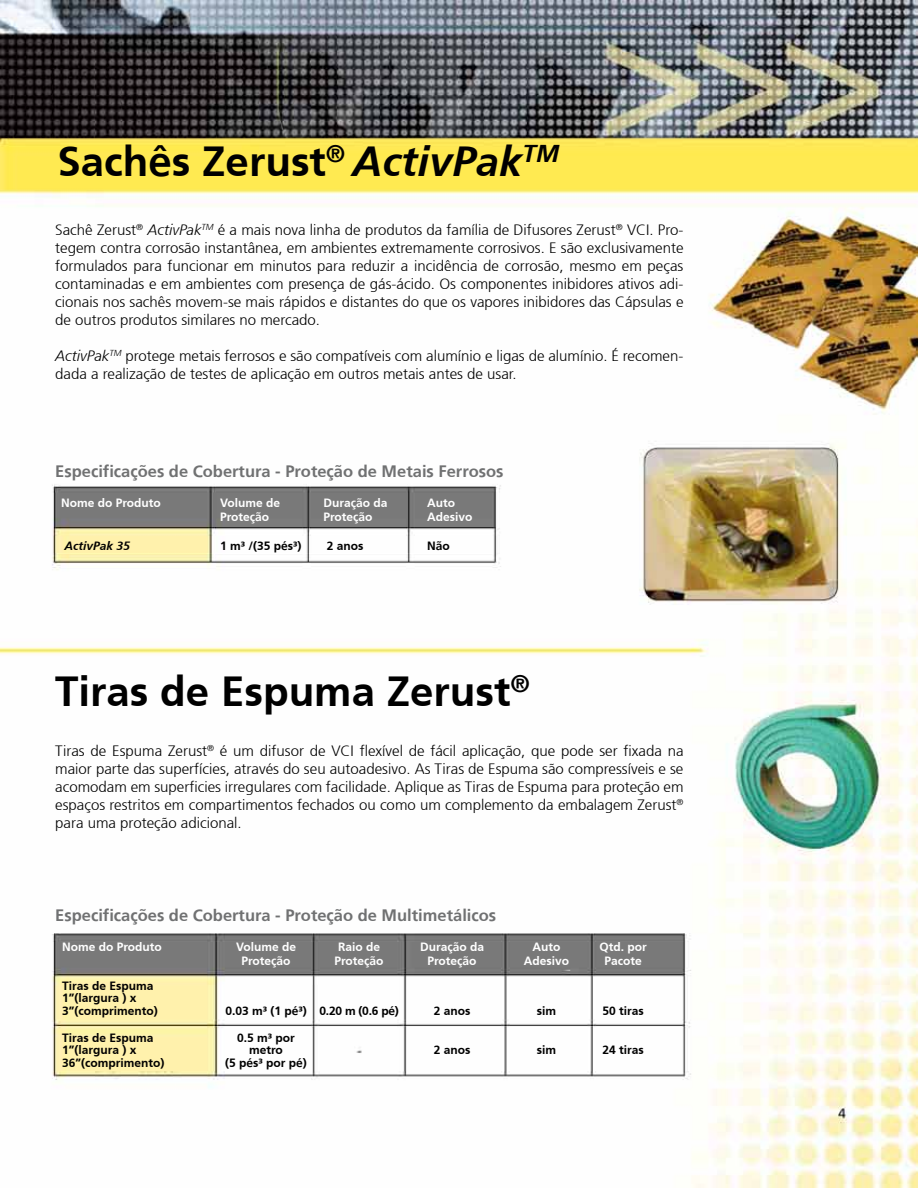
<style>
.page{position:relative;width:918px;height:1188px;background:#fff}
.page>*{position:absolute;margin:0;border:0;box-sizing:border-box;transform-origin:0 0}
.t1{font:700 42px "Frutiger 65";color:#000}
.t2{font:700 16.5px "Frutiger";color:#707172}
.t3{font:300 15px/18px "Frutiger 45";color:#000;text-align:justify}
.t4{font:700 12px/12.8px "Frutiger 65";color:#000}
.t5{font:700 12px "Frutiger 65";color:#fff}
.t6{font:italic 700 12px "Frutiger";color:#000}
.s1{font-family:"Frutiger";font-style:italic}
.s2{font-style:italic}
</style>
<div class="page">
<img style="left:0;top:0;width:918px;height:1188px">
<h1 class="t1" style="left:58px;top:136px;width:503px">Sachês Zerust<sup>®</sup> <span class="s1">ActivPak</span><sup>TM</sup></h1>
<p class="t3" style="left:55px;top:221px;width:630px">Sachê Zerust<sup>®</sup> <span class="s2">ActivPak</span><sup>TM</sup> é a mais nova linha de produtos da família de Difusores Zerust<sup>®</sup> VCI. Pro&shy;tegem contra corrosão instantânea, em ambientes extremamente corrosivos. E são exclusivamente formulados para funcionar em minutos para reduzir a incidência de corrosão, mesmo em peças contaminadas e em ambientes com presença de gás-ácido. Os componentes inibidores ativos adi&shy;cionais nos sachês movem-se mais rápidos e distantes do que os vapores inibidores das Cápsulas e de outros produtos similares no mercado.</p>
<p class="t3" style="left:55px;top:347px;width:630px"><span class="s2">ActivPak</span><sup>TM</sup> protege metais ferrosos e são compatíveis com alumínio e ligas de alumínio. É recomen&shy;dada a realização de testes de aplicação em outros metais antes de usar.</p>
<p class="t2" style="left:55px;top:462px;width:450px">Especificações de Cobertura - Proteção de Metais Ferrosos</p>
<p class="t5" style="left:61px;top:495px;width:101px">Nome do Produto</p>
<p class="t5" style="left:220px;top:495px;width:62px">Volume de</p>
<p class="t5" style="left:324px;top:495px;width:66px">Duração da</p>
<p class="t5" style="left:427px;top:495px;width:29px">Auto</p>
<p class="t5" style="left:220px;top:510px;width:51px">Proteção</p>
<p class="t5" style="left:324px;top:510px;width:51px">Proteção</p>
<p class="t5" style="left:427px;top:510px;width:47px">Adesivo</p>
<p class="t6" style="left:64px;top:539px;width:67px">ActivPak 35</p>
<p class="t4" style="left:220px;top:539px;width:83px">1 m³ /(35 pés³)</p>
<p class="t4" style="left:327px;top:539px;width:38px">2 anos</p>
<p class="t4" style="left:427px;top:539px;width:24px">Não</p>
<h1 class="t1" style="left:55px;top:666px;width:476px">Tiras de Espuma Zerust<sup>®</sup></h1>
<p class="t3" style="left:55px;top:742px;width:630px">Tiras de Espuma Zerust<sup>®</sup> é um difusor de VCI flexível de fácil aplicação, que pode ser fixada na maior parte das superfícies, através do seu autoadesivo. As Tiras de Espuma são compressíveis e se acomodam em superficies irregulares com facilidade. Aplique as Tiras de Espuma para proteção em espaços restritos em compartimentos fechados ou como um complemento da embalagem Zerust<sup>® </sup>para uma proteção adicional.</p>
<p class="t2" style="left:55px;top:905px;width:442px">Especificações de Cobertura - Proteção de Multimetálicos</p>
<p class="t5" style="left:62px;top:940px;width:101px">Nome do Produto</p>
<p class="t5" style="left:236px;top:940px;width:62px">Volume de</p>
<p class="t5" style="left:338px;top:940px;width:44px">Raio de</p>
<p class="t5" style="left:420px;top:940px;width:66px">Duração da</p>
<p class="t5" style="left:533px;top:940px;width:29px">Auto</p>
<p class="t5" style="left:599px;top:940px;width:49px">Qtd. por</p>
<p class="t5" style="left:242px;top:954px;width:51px">Proteção</p>
<p class="t5" style="left:335px;top:954px;width:51px">Proteção</p>
<p class="t5" style="left:428px;top:954px;width:51px">Proteção</p>
<p class="t5" style="left:524px;top:954px;width:47px">Adesivo</p>
<p class="t5" style="left:604px;top:954px;width:39px">Pacote</p>
<p class="t4" style="left:62px;top:979px;width:97px">Tiras de Espuma<br>1”(largura ) x<br>3”(comprimento)</p>
<p class="t4" style="left:225px;top:1005px;width:175px">0.03 m³ (1 pé³) 0.20 m (0.6 pé)</p>
<p class="t4" style="left:434px;top:1005px;width:38px">2 anos</p>
<p class="t4" style="left:537px;top:1005px;width:21px">sim</p>
<p class="t4" style="left:602px;top:1005px;width:43px">50 tiras</p>
<p class="t4" style="left:62px;top:1031px;width:93px">Tiras de Espuma</p>
<p class="t4" style="left:237px;top:1031px;width:59px">0.5 m³ por</p>
<p class="t4" style="left:62px;top:1044px;width:76px">1”(largura ) x</p>
<p class="t4" style="left:249px;top:1044px;width:35px">metro</p>
<p class="t4" style="left:434px;top:1044px;width:38px">2 anos</p>
<p class="t4" style="left:537px;top:1044px;width:21px">sim</p>
<p class="t4" style="left:602px;top:1044px;width:43px">24 tiras</p>
<p class="t4" style="left:62px;top:1057px;width:104px">36”(comprimento)</p>
<p class="t4" style="left:225px;top:1057px;width:83px">(5 pés³ por pé)</p>
</div>
